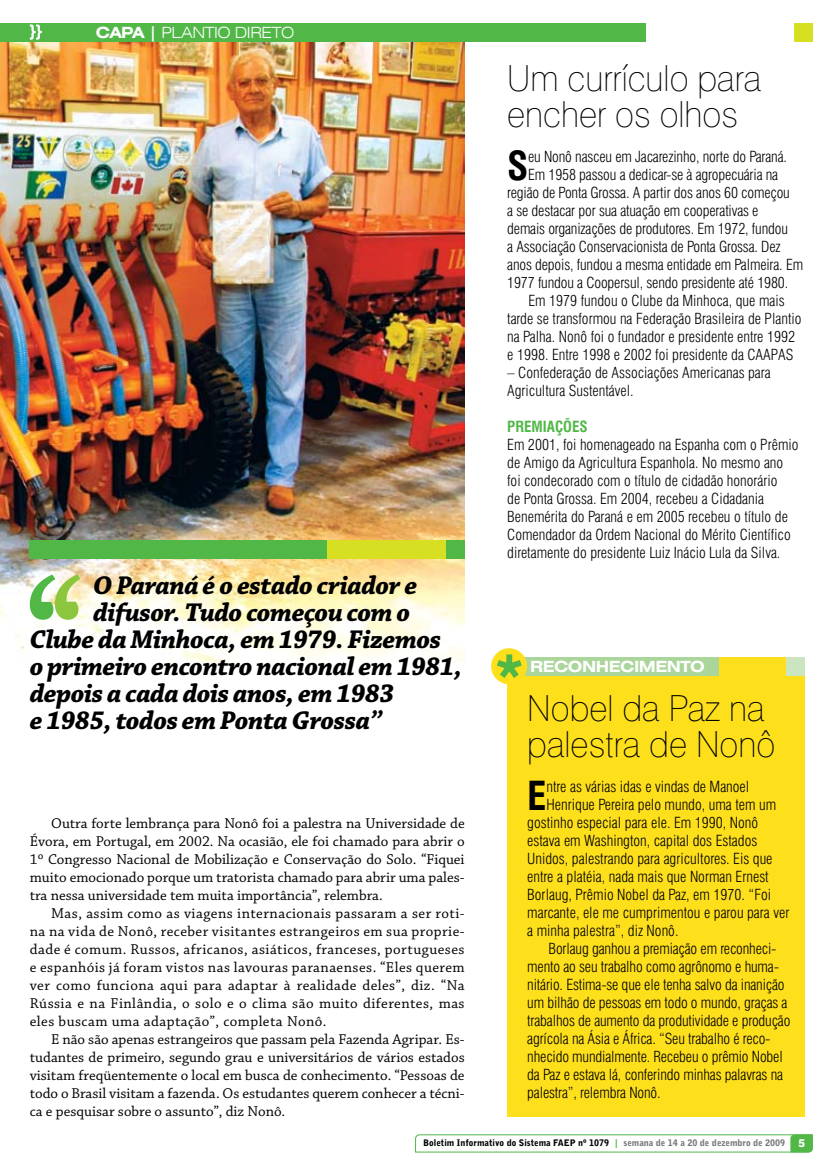
<style>
.page{position:relative;width:834px;height:1174px;background:#fff}
.page>*{position:absolute;margin:0;border:0;box-sizing:border-box;transform-origin:0 0}
.t1{font:700 condensed 39px "Swiss 721 BT";color:#000}
.t2{font:100 36px/36px "Swiss 721 BT";color:#000;scale:.96 1}
.t3{font:italic 700 27px "Chaparral Pro";letter-spacing:-.02em;color:#000}
.t4{font:300 expanded 15.45px "Swiss 721 BT";letter-spacing:-.03em;color:#fff}
.t5{font:700 expanded 15.45px "Swiss 721 BT";letter-spacing:-.03em;color:#fff}
.t6{font:300 condensed 15px/18px "Swiss 721 BT";color:#000}
.t7{font:15px/18px "Chaparral Pro";color:#000;text-align:justify}
.t8{font:700 condensed 15px "Swiss 721 BT";color:#51b848}
.t9{font:900 9px "Bell Gothic BT";color:#000}
.s1{font-weight:700}
.s2{font-family:"Bell Centennial BT Bold Listing";font-weight:400;color:#51b848}
.s3{color:#77787b}
.s4{font-family:"Swiss 721 BT";font-weight:800;font-size:11.25px;color:#fff}
</style>
<div class="page">
<svg style="left:415px;top:1134px;width:398px;height:18px"></svg>
<div style="left:507px;top:657px;width:297px;height:459px;background:#fedf1c"></div>
<div style="left:517px;top:657px;width:201px;height:18px;background:#abd69b"></div>
<div style="left:786px;top:657px;width:18px;height:18px;background:#cbe5c0"></div>
<div style="left:491px;top:648px;width:36px;height:36px;background:#fedf1c;border-radius:50%"></div>
<svg style="left:497px;top:654px;width:24px;height:24px"></svg>
<img style="left:0;top:41px;width:464px;height:622px">
<div style="left:0;top:23px;width:645px;height:18px;background:#51b848"></div>
<div style="left:794px;top:23px;width:18px;height:18px;background:#d7df23"></div>
<svg style="left:30px;top:24px;width:12px;height:16px"></svg>
<div style="left:121px;top:540px;width:333px;height:18px;background:#d7df23"></div>
<div style="left:446px;top:540px;width:18px;height:18px;background:#51b848"></div>
<div style="left:30px;top:540px;width:297px;height:18px;background:#51b848"></div>
<svg style="left:30px;top:574px;width:50px;height:46px"></svg>
<p class="t4" style="left:96px;top:23px;width:200px"><span class="s1">CAPA |</span> PLANTIO DIRETO</p>
<h3 class="t3" style="left:93px;top:569px;width:325px">O Paraná é o estado criador e</h3>
<h3 class="t3" style="left:93px;top:596px;width:318px">difusor. Tudo começou com o</h3>
<h3 class="t3" style="left:30px;top:623px;width:413px">Clube da Minhoca, em 1979. Fizemos</h3>
<h3 class="t3" style="left:30px;top:650px;width:434px">o primeiro encontro nacional em 1981,</h3>
<h3 class="t3" style="left:30px;top:677px;width:366px">depois a cada dois anos, em 1983</h3>
<h3 class="t3" style="left:30px;top:704px;width:354px">e 1985, todos em Ponta Grossa”</h3>
<p class="t7" style="left:30px;top:815px;width:436px;text-indent:21px">Outra forte lembrança para Nonô foi a palestra na Universidade de Évora, em Portugal, em 2002. Na ocasião, ele foi chamado para abrir o 1º Congresso Nacional de Mobilização e Conservação do Solo. “Fiquei muito emocionado porque um tratorista chamado para abrir uma pales&shy;tra nessa universidade tem muita importância”, relembra.</p>
<p class="t7" style="left:30px;top:905px;width:436px;text-indent:21px">Mas, assim como as viagens internacionais passaram a ser roti&shy;na na vida de Nonô, receber visitantes estrangeiros em sua proprie&shy;dade é comum. Russos, africanos, asiáticos, franceses, portugueses e espanhóis já foram vistos nas lavouras paranaenses. “Eles querem ver como funciona aqui para adaptar à realidade deles”, diz. “Na Rússia e na Finlândia, o solo e o clima são muito diferentes, mas eles buscam uma adaptação”, completa Nonô.</p>
<p class="t7" style="left:30px;top:1031px;width:436px;text-indent:21px">E não são apenas estrangeiros que passam pela Fazenda Agripar. Es&shy;tudantes de primeiro, segundo grau e universitários de vários estados visitam freqüentemente o local em busca de conhecimento. “Pessoas de todo o Brasil visitam a fazenda. Os estudantes querem conhecer a técni&shy;ca e pesquisar sobre o assunto”, diz Nonô.</p>
<h2 class="t2" style="left:507px;top:59px;width:266px">Um currículo para encher os olhos</h2>
<h1 class="t1" style="left:507px;top:142px;width:23px">S</h1>
<p class="t6" style="left:528px;top:148px;width:260px">eu Nonô nasceu em Jacarezinho, norte do Paraná.</p>
<p class="t6" style="left:528px;top:166px;width:251px">Em 1958 passou a dedicar-se à agropecuária na</p>
<p class="t6" style="left:507px;top:184px;width:284px">região de Ponta Grossa. A partir dos anos 60 começou</p>
<p class="t6" style="left:507px;top:202px;width:253px">a se destacar por sua atuação em cooperativas e</p>
<p class="t6" style="left:507px;top:220px;width:282px">demais organizações de produtores. Em 1972, fundou</p>
<p class="t6" style="left:507px;top:238px;width:275px">a Associação Conservacionista de Ponta Grossa. Dez</p>
<p class="t6" style="left:507px;top:256px;width:297px">anos depois, fundou a mesma entidade em Palmeira. Em</p>
<p class="t6" style="left:507px;top:274px;width:282px">1977 fundou a Coopersul, sendo presidente até 1980.</p>
<p class="t6" style="left:528px;top:292px;width:257px">Em 1979 fundou o Clube da Minhoca, que mais</p>
<p class="t6" style="left:507px;top:310px;width:296px">tarde se transformou na Federação Brasileira de Plantio</p>
<p class="t6" style="left:507px;top:328px;width:289px">na Palha. Nonô foi o fundador e presidente entre 1992</p>
<p class="t6" style="left:507px;top:346px;width:288px">e 1998. Entre 1998 e 2002 foi presidente da CAAPAS</p>
<p class="t6" style="left:507px;top:364px;width:265px">– Confederação de Associações Americanas para<br>Agricultura Sustentável.</p>
<p class="t8" style="left:507px;top:418px;width:73px">PREMIAÇÕES</p>
<p class="t6" style="left:507px;top:436px;width:293px">Em 2001, foi homenageado na Espanha com o Prêmio de Amigo da Agricultura Espanhola. No mesmo ano foi condecorado com o título de cidadão honorário<br>de Ponta Grossa. Em 2004, recebeu a Cidadania Benemérita do Paraná e em 2005 recebeu o título de Comendador da Ordem Nacional do Mérito Científico diretamente do presidente Luiz Inácio Lula da Silva.</p>
<p class="t5" style="left:530px;top:657px;width:176px">RECONHECIMENTO</p>
<h2 class="t2" style="left:527px;top:689px;width:260px">Nobel da Paz na palestra de Nonô</h2>
<h1 class="t1" style="left:527px;top:772px;width:21px">E</h1>
<p class="t6" style="left:546px;top:778px;width:204px">ntre as várias idas e vindas de Manoel</p>
<p class="t6" style="left:546px;top:796px;width:231px">Henrique Pereira pelo mundo, uma tem um</p>
<p class="t6" style="left:527px;top:814px;width:232px">gostinho especial para ele. Em 1990, Nonô</p>
<p class="t6" style="left:527px;top:832px;width:231px">estava em Washington, capital dos Estados</p>
<p class="t6" style="left:527px;top:850px;width:247px">Unidos, palestrando para agricultores. Eis que</p>
<p class="t6" style="left:527px;top:868px;width:243px">entre a platéia, nada mais que Norman Ernest</p>
<p class="t6" style="left:527px;top:886px;width:245px">Borlaug, Prêmio Nobel da Paz, em 1970. “Foi</p>
<p class="t6" style="left:527px;top:904px;width:263px">marcante, ele me cumprimentou e parou para ver</p>
<p class="t6" style="left:527px;top:922px;width:153px">a minha palestra”, diz Nonô.</p>
<p class="t6" style="left:548px;top:940px;width:229px">Borlaug ganhou a premiação em reconheci-</p>
<p class="t6" style="left:527px;top:958px;width:253px">mento ao seu trabalho como agrônomo e huma-</p>
<p class="t6" style="left:527px;top:976px;width:259px">nitário. Estima-se que ele tenha salvo da inanição</p>
<p class="t6" style="left:527px;top:994px;width:262px">um bilhão de pessoas em todo o mundo, graças a</p>
<p class="t6" style="left:527px;top:1012px;width:264px">trabalhos de aumento da produtividade e produção</p>
<p class="t6" style="left:527px;top:1030px;width:245px">agrícola na Ásia e África. “Seu trabalho é reco-</p>
<p class="t6" style="left:527px;top:1048px;width:257px">nhecido mundialmente. Recebeu o prêmio Nobel</p>
<p class="t6" style="left:527px;top:1066px;width:257px">da Paz e estava lá, conferindo minhas palavras na</p>
<p class="t6" style="left:527px;top:1084px;width:135px">palestra”, relembra Nonô.</p>
<p class="t9" style="left:423px;top:1137px;width:383px">Boletim Informativo do Sistema FAEP nº 1079 <span class="s2">|</span> <span class="s3">semana de 14 a 20 de dezembro de 2009</span> <span class="s4">5</span></p>
</div>
